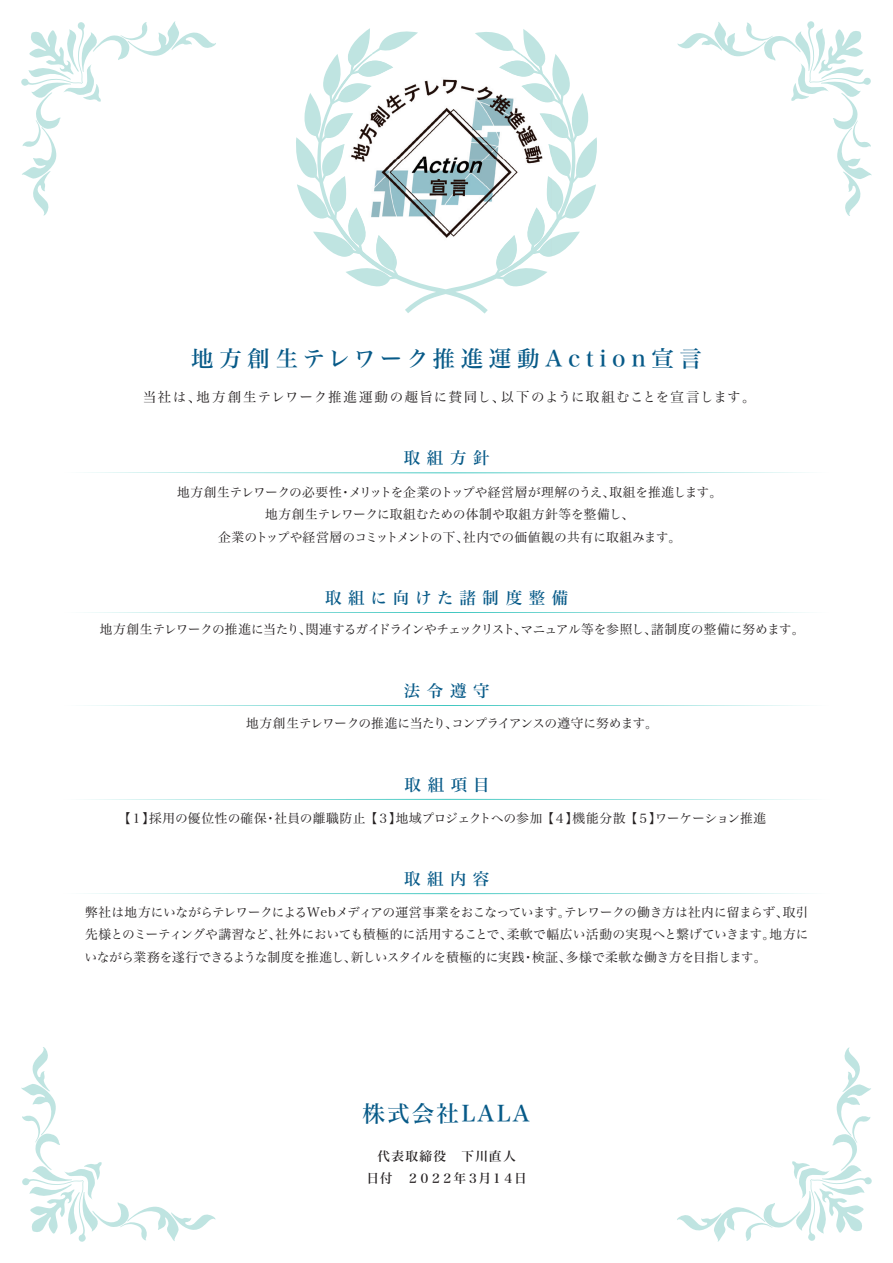
<style>
.page{position:relative;width:893px;height:1263px;background:#fff}
.page>*{position:absolute;margin:0;border:0;box-sizing:border-box;transform-origin:0 0}
.t1{font:22.5px "Hira Min Std N W5";letter-spacing:.25em;color:#075a88}
.t2{font:22.5px "Hira Min Std N W5";letter-spacing:.1em;color:#075a88}
.t3{font:16.5px "Hira Min Std N W5";letter-spacing:.4em;color:#075a88}
.t4{font:16.5px "Hira Min Std N W5";letter-spacing:.38em;color:#075a88}
.t5{font:13.5px "Hira Min Std N W3";letter-spacing:.085em;color:#231f20}
.t6{font:12.75px/22.4px "Hira Min Std N W3";letter-spacing:-.015em;color:#231f20;text-align:center}
.t7{font:12.75px "Hira Min Std N W3";letter-spacing:-.035em;color:#231f20}
.t8{font:12.75px "Hira Min Std N W3";letter-spacing:.015em;color:#231f20}
.t9{font:12.75px "Hira Min Std N W3";letter-spacing:-.045em;color:#231f20}
.t10{font:12.75px/22.4px "Hira Min Std N W5";color:#231f20;text-align:center}
</style>
<div class="page">
<svg style="left:296px;top:28px;width:301px;height:286px"></svg>
<svg style="left:21px;top:21px;width:195px;height:195px"></svg>
<svg style="left:677px;top:21px;width:195px;height:195px"></svg>
<svg style="left:677px;top:1047px;width:195px;height:195px"></svg>
<svg style="left:21px;top:1047px;width:195px;height:195px"></svg>
<svg style="left:84px;top:472px;width:725px;height:1px"></svg>
<svg style="left:84px;top:612px;width:725px;height:1px"></svg>
<svg style="left:84px;top:705px;width:725px;height:1px"></svg>
<img style="left:394px;top:54px;width:105px;height:198px">
<img style="left:341px;top:54px;width:53px;height:211px">
<img style="left:499px;top:54px;width:52px;height:211px">
<img style="left:393px;top:252px;width:106px;height:13px">
<svg style="left:84px;top:893px;width:725px;height:1px"></svg>
<svg style="left:84px;top:799px;width:725px;height:1px"></svg>
<h1 class="t1" style="left:191px;top:342px;width:512px">地方創生テレワーク推進運動Action宣言</h1>
<p class="t5" style="left:143px;top:387px;width:614px">当社は、地方創生テレワーク推進運動の趣旨に賛同し、以下のように取組むことを宣言します。</p>
<p class="t3" style="left:404px;top:446px;width:87px">取組方針</p>
<p class="t6" style="left:177px;top:481px;width:547px">地方創生テレワークの必要性・メリットを企業のトップや経営層が理解のうえ、取組を推進します。地方創生テレワークに取組むための体制や取組方針等を整備し、<br>企業のトップや経営層のコミットメントの下、社内での価値観の共有に取組みます。</p>
<p class="t4" style="left:325px;top:586px;width:245px">取組に向けた諸制度整備</p>
<p class="t7" style="left:100px;top:620px;width:706px">地方創生テレワークの推進に当たり、関連するガイドラインやチェックリスト、マニュアル等を参照し、諸制度の整備に努めます。</p>
<p class="t3" style="left:404px;top:679px;width:87px">法令遵守</p>
<p class="t9" style="left:246px;top:714px;width:413px">地方創生テレワークの推進に当たり、コンプライアンスの遵守に努めます。</p>
<p class="t3" style="left:405px;top:773px;width:87px">取組項目</p>
<p class="t8" style="left:118px;top:809px;width:650px">【１】採用の優位性の確保・社員の離職防止 【３】地域プロジェクトへの参加 【４】機能分散 【５】ワーケーション推進</p>
<p class="t3" style="left:404px;top:867px;width:87px">取組内容</p>
<p class="t6" style="left:84px;top:901px;width:726px;text-align:justify">弊社は地方にいながらテレワークによるWebメディアの運営事業をおこなっています。テレワークの働き方は社内に留まらず、取引先様とのミーティングや講習など、社外においても積極的に活用することで、柔軟で幅広い活動の実現へと繋げていきます。地方にいながら業務を遂行できるような制度を推進し、新しいスタイルを積極的に実践・検証、多様で柔軟な働き方を目指します。</p>
<h1 class="t2" style="left:362px;top:1097px;width:169px">株式会社LALA</h1>
<p class="t10" style="left:366px;top:1144px;width:162px">代表取締役　下川直人<br>日付　２０２２年３月１４日</p>
</div>
